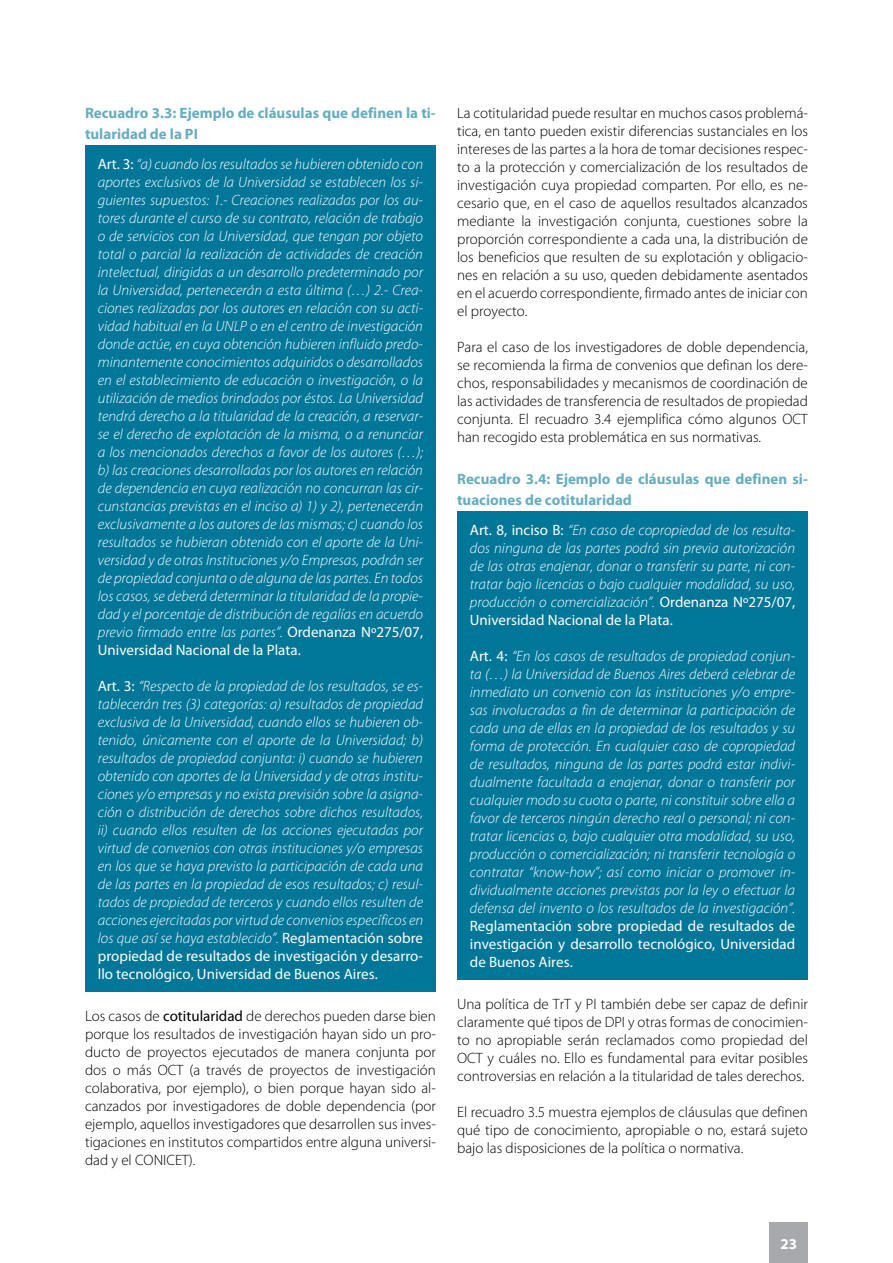
<style>
.page{position:relative;width:893px;height:1263px;background:#fff}
.page>*{position:absolute;margin:0;border:0;box-sizing:border-box;transform-origin:0 0}
.t1{font:italic 300 15px/18px "Myriad Pro";color:#fff;text-align:justify}
.t2{font:300 15px/18px "Myriad Pro";color:#000;text-align:justify}
.t3{font:700 15px/21px "Myriad Pro";color:#66adc1}
.t4{font:15px/18px "Myriad Pro";color:#fff;text-align:justify}
.t5{font:700 15px "Myriad Pro";color:#fff}
.s1{font-weight:400;font-style:normal}
.s2{font-weight:400}
</style>
<div class="page">
<div style="left:770px;top:1222px;width:38px;height:41px;background:#a7a9ac"></div>
<div style="left:85px;top:145px;width:351px;height:846px;background:#007698"></div>
<div style="left:457px;top:511px;width:351px;height:468px;background:#007698"></div>
<p class="t3" style="left:85px;top:102px;width:352px">Recuadro 3.3: Ejemplo de cláusulas que definen la ti&shy;tularidad de la PI</p>
<p class="t1" style="left:98px;top:154px;width:327px"><span class="s1">Art. 3:</span> “a) cuando los resultados se hubieren obtenido con aportes exclusivos de la Universidad se establecen los si&shy;guientes supuestos: 1.- Creaciones realizadas por los au&shy;tores durante el curso de su contrato, relación de trabajo o de servicios con la Universidad, que tengan por objeto total o parcial la realización de actividades de creación intelectual, dirigidas a un desarrollo predeterminado por la Universidad, pertenecerán a esta última (…) 2.- Crea&shy;ciones realizadas por los autores en relación con su acti&shy;vidad habitual en la UNLP o en el centro de investigación donde actúe, en cuya obtención hubieren influido predo&shy;minantemente conocimientos adquiridos o desarrollados en el establecimiento de educación o investigación, o la utilización de medios brindados por éstos. La Universidad tendrá derecho a la titularidad de la creación, a reservar&shy;se el derecho de explotación de la misma, o a renunciar a los mencionados derechos a favor de los autores (…); b) las creaciones desarrolladas por los autores en relación de dependencia en cuya realización no concurran las cir&shy;cunstancias previstas en el inciso a) 1) y 2), pertenecerán exclusivamente a los autores de las mismas; c) cuando los resultados se hubieran obtenido con el aporte de la Uni&shy;versidad y de otras Instituciones y/o Empresas, podrán ser de propiedad conjunta o de alguna de las partes. En todos los casos, se deberá determinar la titularidad de la propie&shy;dad y el porcentaje de distribución de regalías en acuerdo previo firmado entre las partes”. <span class="s1">Ordenanza Nº275/07, Universidad Nacional de la Plata.</span></p>
<p class="t1" style="left:98px;top:676px;width:327px"><span class="s1">Art. 3:</span> “Respecto de la propiedad de los resultados, se es&shy;tablecerán tres (3) categorías: a) resultados de propiedad exclusiva de la Universidad, cuando ellos se hubieren ob&shy;tenido, únicamente con el aporte de la Universidad; b) resultados de propiedad conjunta: i) cuando se hubieren obtenido con aportes de la Universidad y de otras institu&shy;ciones y/o empresas y no exista previsión sobre la asigna&shy;ción o distribución de derechos sobre dichos resultados, ii) cuando ellos resulten de las acciones ejecutadas por virtud de convenios con otras instituciones y/o empresas en los que se haya previsto la participación de cada una de las partes en la propiedad de esos resultados; c) resul&shy;tados de propiedad de terceros y cuando ellos resulten de acciones ejercitadas por virtud de convenios específicos en los que así se haya establecido”. <span class="s1">Reglamentación sobre propiedad de resultados de investigación y desarro&shy;llo tecnológico, Universidad de Buenos Aires.</span></p>
<p class="t2" style="left:85px;top:1007px;width:352px">Los casos de <span class="s2">cotitularidad</span> de derechos pueden darse bien porque los resultados de investigación hayan sido un pro&shy;ducto de proyectos ejecutados de manera conjunta por dos o más OCT (a través de proyectos de investigación colaborativa, por ejemplo), o bien porque hayan sido al&shy;canzados por investigadores de doble dependencia (por ejemplo, aquellos investigadores que desarrollen sus inves&shy;tigaciones en institutos compartidos entre alguna universi&shy;dad y el CONICET).</p>
<p class="t2" style="left:457px;top:103px;width:352px">La cotitularidad puede resultar en muchos casos problemá&shy;tica, en tanto pueden existir diferencias sustanciales en los intereses de las partes a la hora de tomar decisiones respec&shy;to a la protección y comercialización de los resultados de investigación cuya propiedad comparten. Por ello, es ne&shy;cesario que, en el caso de aquellos resultados alcanzados mediante la investigación conjunta, cuestiones sobre la proporción correspondiente a cada una, la distribución de los beneficios que resulten de su explotación y obligacio&shy;nes en relación a su uso, queden debidamente asentados en el acuerdo correspondiente, firmado antes de iniciar con el proyecto.</p>
<p class="t2" style="left:457px;top:337px;width:352px">Para el caso de los investigadores de doble dependencia, se recomienda la firma de convenios que definan los dere&shy;chos, responsabilidades y mecanismos de coordinación de las actividades de transferencia de resultados de propiedad conjunta. El recuadro 3.4 ejemplifica cómo algunos OCT han recogido esta problemática en sus normativas.</p>
<p class="t3" style="left:457px;top:467px;width:352px">Recuadro 3.4: Ejemplo de cláusulas que definen si&shy;tuaciones de cotitularidad</p>
<p class="t1" style="left:470px;top:520px;width:327px"><span class="s1">Art. 8, inciso B:</span> “En caso de copropiedad de los resulta&shy;dos ninguna de las partes podrá sin previa autorización de las otras enajenar, donar o transferir su parte, ni con&shy;tratar bajo licencias o bajo cualquier modalidad, su uso, producción o comercialización”. <span class="s1">Ordenanza Nº275/07, Universidad Nacional de la Plata.</span></p>
<p class="t1" style="left:470px;top:646px;width:327px"><span class="s1">Art. 4:</span> “En los casos de resultados de propiedad conjun&shy;ta (…) la Universidad de Buenos Aires deberá celebrar de inmediato un convenio con las instituciones y/o empre&shy;sas involucradas a fin de determinar la participación de cada una de ellas en la propiedad de los resultados y su forma de protección. En cualquier caso de copropiedad de resultados, ninguna de las partes podrá estar indivi&shy;dualmente facultada a enajenar, donar o transferir por cualquier modo su cuota o parte, ni constituir sobre ella a favor de terceros ningún derecho real o personal; ni con&shy;tratar licencias o, bajo cualquier otra modalidad, su uso, producción o comercialización; ni transferir tecnología o contratar “know-how”; así como iniciar o promover in&shy;dividualmente acciones previstas por la ley o efectuar la defensa del invento o los resultados de la investigación”.</p>
<p class="t4" style="left:470px;top:916px;width:327px">Reglamentación sobre propiedad de resultados de investigación y desarrollo tecnológico, Universidad de Buenos Aires.</p>
<p class="t2" style="left:457px;top:995px;width:352px">Una política de TrT y PI también debe ser capaz de definir claramente qué tipos de DPI y otras formas de conocimien&shy;to no apropiable serán reclamados como propiedad del OCT y cuáles no. Ello es fundamental para evitar posibles controversias en relación a la titularidad de tales derechos.</p>
<p class="t2" style="left:457px;top:1103px;width:352px">El recuadro 3.5 muestra ejemplos de cláusulas que definen qué tipo de conocimiento, apropiable o no, estará sujeto bajo las disposiciones de la política o normativa.</p>
<p class="t5" style="left:780px;top:1234px;width:18px">23</p>
</div>
